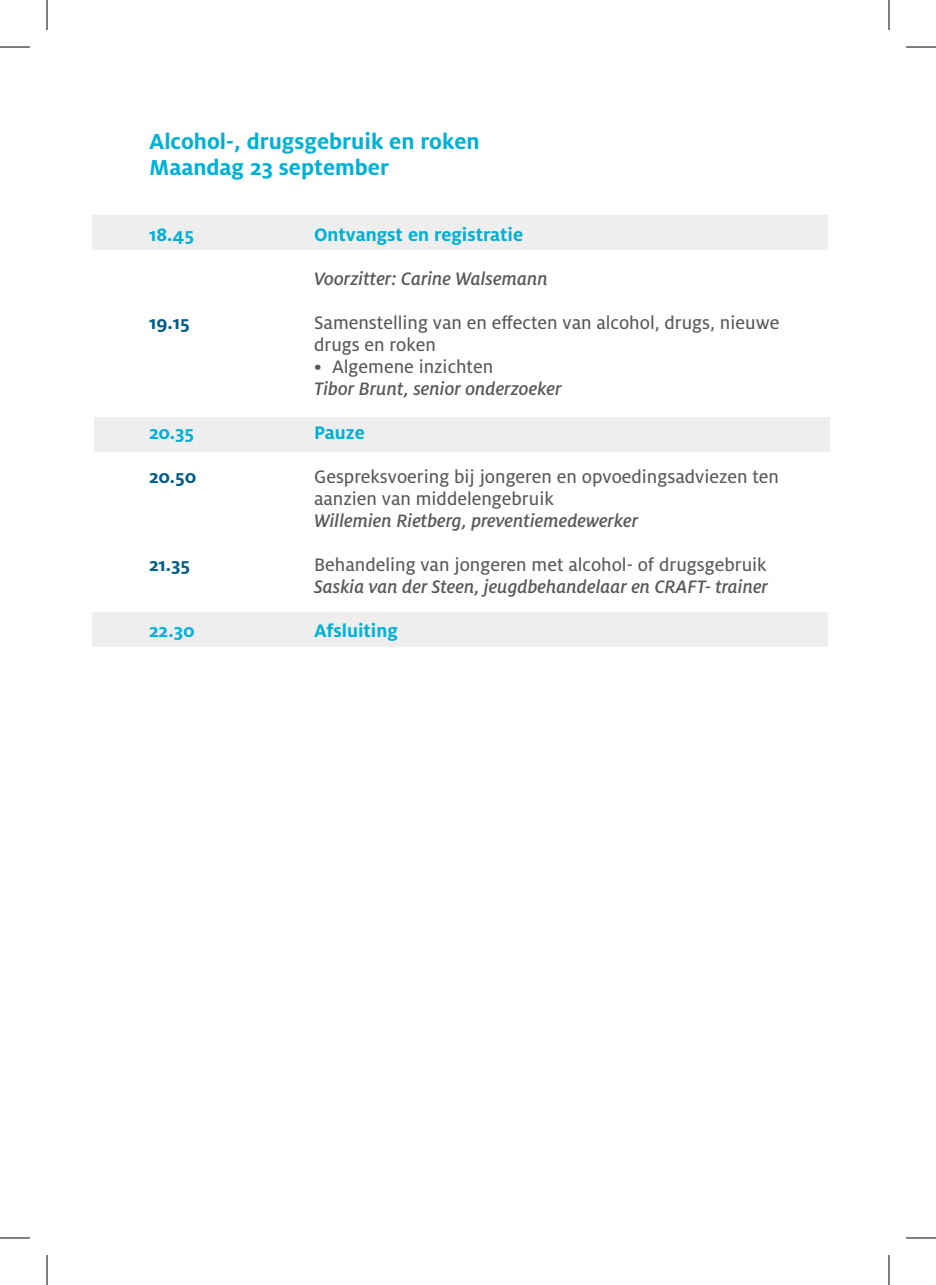
<style>
.page{position:relative;width:936px;height:1285px;background:#fff}
.page>*{position:absolute;margin:0;border:0;box-sizing:border-box;transform-origin:0 0}
.t1{font:700 24px/25.6px "Milo OT";color:#00b1d5}
.t2{font:20px/22px "Milo OT Text";color:#57585a}
.t3{font:italic 500 20px "Milo OT";color:#57585a}
.t4{font:700 20px "Milo OT";color:#00b1d5}
.t5{font:700 20px "Milo OT";color:#005d85}
</style>
<div class="page">
<div style="left:92px;top:216px;width:735px;height:34px;background:#eeeeef"></div>
<div style="left:94px;top:417px;width:735px;height:34px;background:#eeeeef"></div>
<div style="left:92px;top:613px;width:735px;height:34px;background:#eeeeef"></div>
<hr style="left:0;top:47px;width:30px;height:1px;background:#000">
<hr style="left:906px;top:47px;width:30px;height:1px;background:#000">
<hr style="left:0;top:1237px;width:30px;height:1px;background:#000">
<hr style="left:906px;top:1237px;width:30px;height:1px;background:#000">
<hr style="left:47px;top:0;width:1px;height:30px;background:#000">
<hr style="left:47px;top:1255px;width:1px;height:30px;background:#000">
<hr style="left:889px;top:0;width:1px;height:30px;background:#000">
<hr style="left:889px;top:1255px;width:1px;height:30px;background:#000">
<p class="t1" style="left:149px;top:129px;width:332px">Alcohol-, drugsgebruik en roken<br>Maandag 23 september</p>
<p class="t4" style="left:149px;top:223px;width:46px">18.45</p>
<p class="t4" style="left:314px;top:223px;width:211px">Ontvangst en registratie</p>
<p class="t3" style="left:314px;top:267px;width:235px">Voorzitter: Carine Walsemann</p>
<p class="t5" style="left:149px;top:311px;width:42px">19.15</p>
<p class="t2" style="left:314px;top:311px;width:467px">Samenstelling van en effecten van alcohol, drugs, nieuwe drugs en roken</p>
<p class="t2" style="left:314px;top:355px;width:181px">• Algemene inzichten</p>
<p class="t3" style="left:314px;top:377px;width:249px">Tibor Brunt, senior onderzoeker</p>
<p class="t4" style="left:149px;top:421px;width:47px">20.35</p>
<p class="t4" style="left:314px;top:421px;width:52px">Pauze</p>
<p class="t5" style="left:149px;top:465px;width:49px">20.50</p>
<p class="t2" style="left:314px;top:465px;width:466px">Gespreksvoering bij jongeren en opvoedingsadviezen ten aanzien van middelengebruik</p>
<p class="t3" style="left:314px;top:509px;width:326px">Willemien Rietberg, preventiemedewerker</p>
<p class="t5" style="left:149px;top:553px;width:43px">21.35</p>
<p class="t2" style="left:314px;top:553px;width:454px">Behandeling van jongeren met alcohol- of drugsgebruik</p>
<p class="t3" style="left:314px;top:575px;width:455px">Saskia van der Steen, jeugdbehandelaar en CRAFT- trainer</p>
<p class="t4" style="left:149px;top:619px;width:47px">22.30</p>
<p class="t4" style="left:314px;top:619px;width:85px">Afsluiting</p>
</div>
